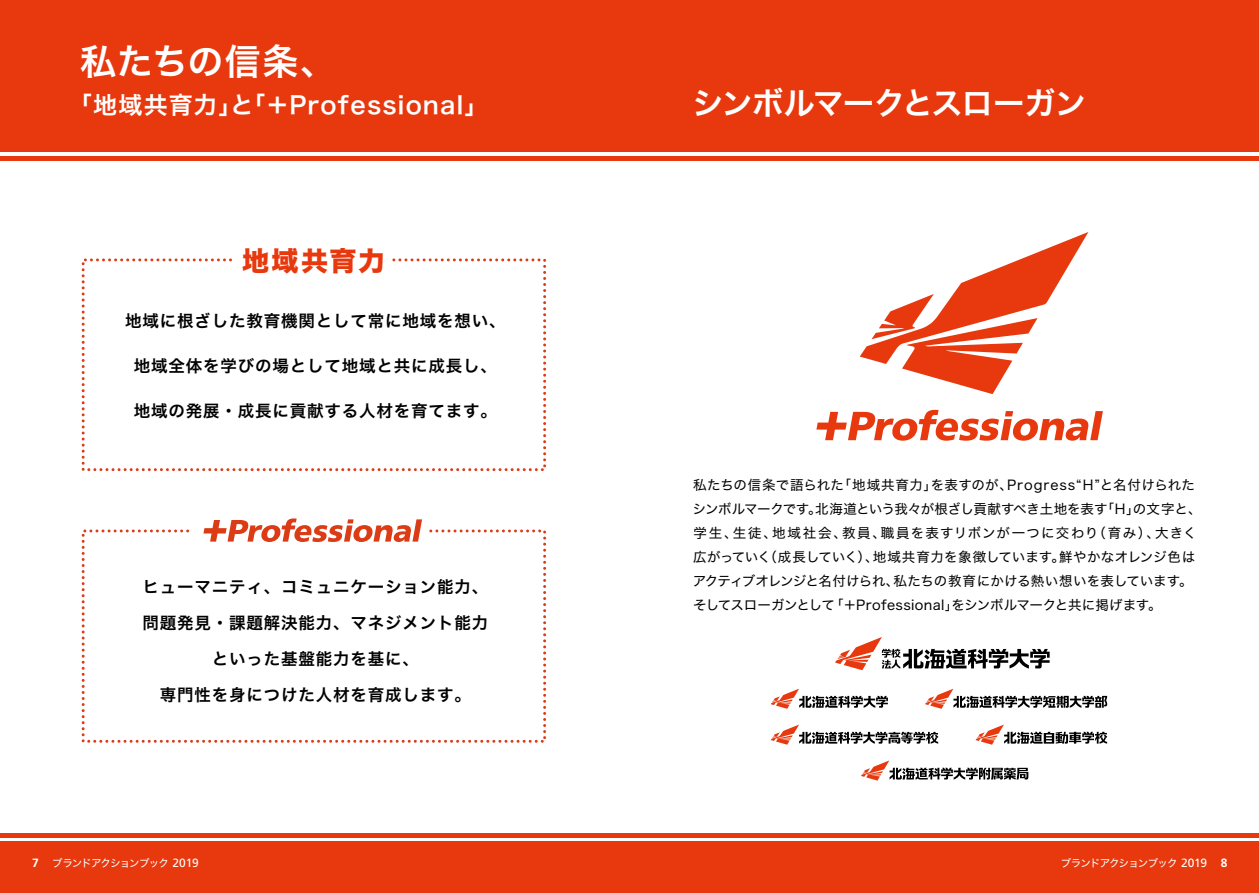
<style>
.page{position:relative;width:1259px;height:893px;background:#fff}
.page>*{position:absolute;margin:0;border:0;box-sizing:border-box;transform-origin:0 0}
.t1{font:36px "Hira Kaku Std W6";letter-spacing:.02em;color:#fff}
.t2{font:31.5px "Hira Kaku Std W6";letter-spacing:-.035em;color:#fff}
.t3{font:27px "Hira Kaku Std W8";letter-spacing:.075em;color:#e8380d}
.t4{font:24px "Hira Kaku Std W6";letter-spacing:.05em;color:#fff}
.t5{font:16.5px/36px "Hira Kaku Std W6";letter-spacing:.05em;color:#000;text-align:center}
.t6{font:13.5px/24px "Hira Kaku Std W4";letter-spacing:.01em;color:#000}
.t7{font:10.5px "Hira Kaku Std W4";letter-spacing:-.09em;color:#fff}
.s1{font-family:"Frutiger";font-weight:700;font-size:12px}
.s2{font-family:"Frutiger";font-size:12px}
</style>
<div class="page">
<div style="left:0;top:0;width:1259px;height:152px;background:#e8380d"></div>
<svg style="left:81px;top:258px;width:466px;height:214px"></svg>
<svg style="left:81px;top:529px;width:466px;height:214px"></svg>
<svg style="left:203px;top:518px;width:219px;height:24px"></svg>
<div style="left:0;top:842px;width:1259px;height:51px;background:#e8380d"></div>
<hr style="left:0;top:833px;width:1259px;height:4px;background:#e8380d">
<hr style="left:0;top:157px;width:1259px;height:4px;background:#e8380d">
<svg style="left:859px;top:232px;width:229px;height:162px"></svg>
<svg style="left:816px;top:410px;width:287px;height:31px"></svg>
<svg style="left:770px;top:689px;width:118px;height:20px"></svg>
<svg style="left:925px;top:689px;width:182px;height:20px"></svg>
<svg style="left:975px;top:724px;width:132px;height:21px"></svg>
<svg style="left:835px;top:637px;width:214px;height:33px"></svg>
<svg style="left:861px;top:760px;width:167px;height:21px"></svg>
<svg style="left:770px;top:725px;width:168px;height:20px"></svg>
<h1 class="t1" style="left:80px;top:34px;width:258px">私たちの信条、</h1>
<h3 class="t4" style="left:68px;top:87px;width:422px">「地域共育力」と「＋Professional」</h3>
<h3 class="t3" style="left:242px;top:246px;width:145px">地域共育力</h3>
<p class="t5" style="left:125px;top:303px;width:382px">地域に根ざした教育機関として常に地域を想い、</p>
<p class="t5" style="left:134px;top:348px;width:364px">地域全体を学びの場として地域と共に成長し、</p>
<p class="t5" style="left:134px;top:393px;width:364px">地域の発展・成長に貢献する人材を育てます。</p>
<p class="t5" style="left:142px;top:569px;width:347px">ヒューマニティ、コミュニケーション能力、問題発見・課題解決能力、マネジメント能力といった基盤能力を基に、<br>専門性を身につけた人材を育成します。</p>
<h2 class="t2" style="left:692px;top:79px;width:396px">シンボルマークとスローガン</h2>
<p class="t6" style="left:692px;top:473px;width:510px">私たちの信条で語られた「地域共育力」を表すのが、Progress“H”と名付けられたシンボルマークです。北海道という我々が根ざし貢献すべき土地を表す「H」の文字と、学生、生徒、地域社会、教員、職員を表すリボンが一つに交わり（育み）、大きく広がっていく（成長していく）、地域共育力を象徴しています。鮮やかなオレンジ色はアクティブオレンジと名付けられ、私たちの教育にかける熱い想いを表しています。そしてスローガンとして「＋Professional」をシンボルマークと共に掲げます。</p>
<p class="t7" style="left:32px;top:855px;width:168px"><span class="s1">7</span> ブランドアクションブック <span class="s2">2019</span></p>
<p class="t7" style="left:1060px;top:855px;width:168px">ブランドアクションブック <span class="s2">2019</span> <span class="s1">8</span></p>
</div>
